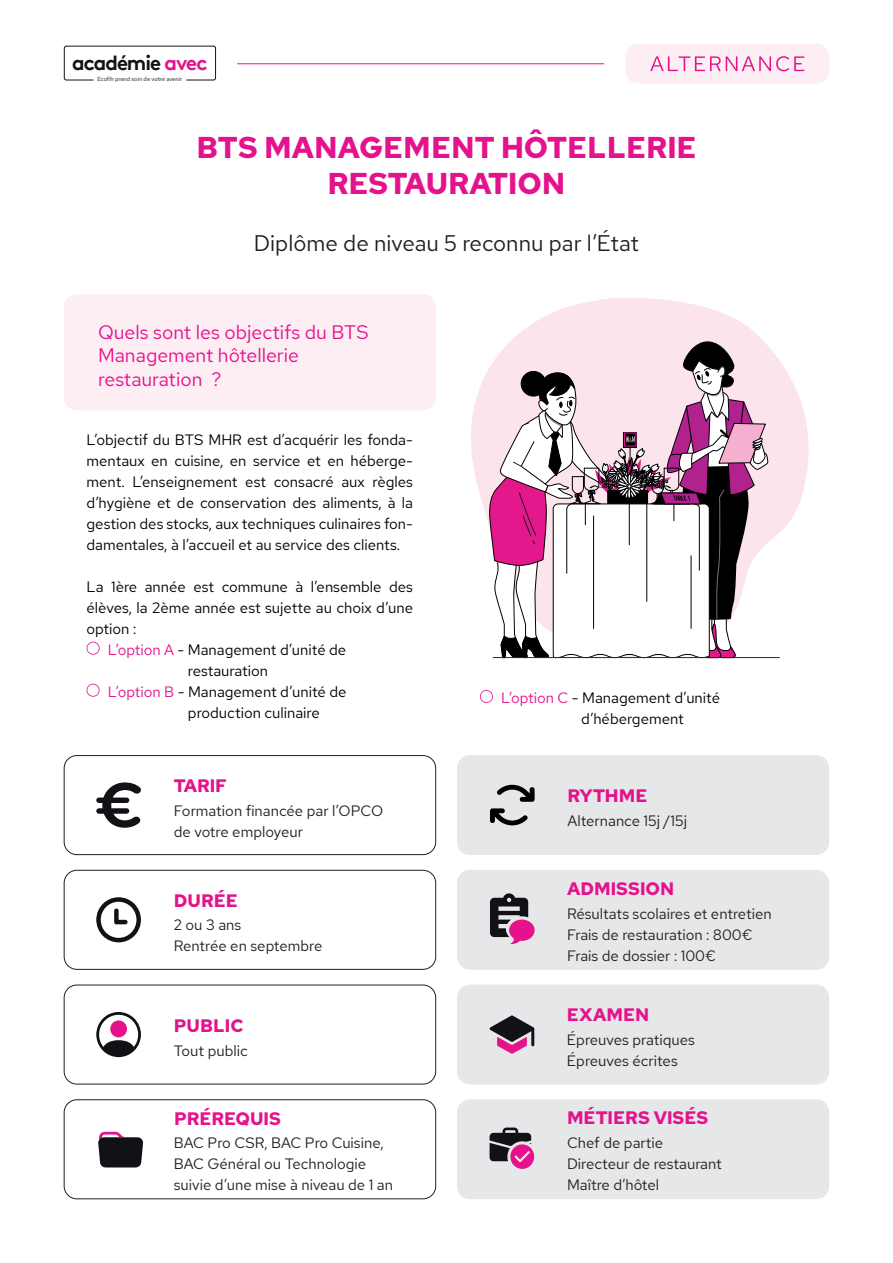
<style>
.page{position:relative;width:893px;height:1263px;background:#fff}
.page>*{position:absolute;margin:0;border:0;box-sizing:border-box;transform-origin:0 0}
.t1{font:700 30px/36px "Red Hat Text";color:#e5128d;text-align:center}
.t2{font:22.5px "Red Hat Text";color:#231f20}
.t3{font:700 20.55px "Brown TT";letter-spacing:-.05em;color:#111316}
.t4{font:19.5px/23.4px "Red Hat Text";color:#e5128d}
.t5{font:700 18px "Red Hat Text";color:#e5128d}
.t6{font:15px/21px "Red Hat Text";color:#000001;text-align:justify}
.t7{font:15px/21px "Red Hat Text";color:#231f20}
.t8{font:5.85px "Red Hat Text";color:#111316}
.s1{color:#e5128d}
</style>
<div class="page">
<div style="left:64px;top:46px;width:152px;height:34px;border:1px solid #111316;border-radius:2px"></div>
<div style="left:457px;top:755px;width:372px;height:100px;background:#e6e7e9;border-radius:13px"></div>
<div style="left:457px;top:985px;width:372px;height:99px;background:#e6e7e9;border-radius:13px"></div>
<div style="left:457px;top:870px;width:372px;height:100px;background:#e6e7e9;border-radius:13px"></div>
<div style="left:457px;top:1099px;width:372px;height:100px;background:#e6e7e9;border-radius:13px"></div>
<div style="left:64px;top:1099px;width:372px;height:100px;border:1px solid #231f20;border-radius:13px"></div>
<div style="left:64px;top:985px;width:372px;height:99px;border:1px solid #231f20;border-radius:13px"></div>
<div style="left:64px;top:870px;width:372px;height:100px;border:1px solid #231f20;border-radius:13px"></div>
<div style="left:64px;top:755px;width:372px;height:100px;border:1px solid #231f20;border-radius:13px"></div>
<svg style="left:490px;top:1015px;width:44px;height:39px"></svg>
<svg style="left:490px;top:1127px;width:44px;height:42px"></svg>
<svg style="left:96px;top:1012px;width:45px;height:45px"></svg>
<svg style="left:98px;top:1131px;width:45px;height:36px;background:#463b44"></svg>
<svg style="left:96px;top:897px;width:45px;height:45px"></svg>
<svg style="left:490px;top:785px;width:45px;height:40px"></svg>
<hr style="left:237px;top:63px;width:367px;height:1px;background:#e5128d">
<div style="left:625px;top:44px;width:204px;height:40px;background:#fdeef4;border-radius:13px"></div>
<svg style="left:650px;top:56px;width:154px;height:15px"></svg>
<div style="left:64px;top:294px;width:372px;height:116px;background:#fdeef4;border-radius:13px"></div>
<svg style="left:87px;top:642px;width:13px;height:13px"></svg>
<svg style="left:87px;top:684px;width:13px;height:13px"></svg>
<svg style="left:480px;top:690px;width:13px;height:13px"></svg>
<svg style="left:471px;top:298px;width:337px;height:243px;fill:#fce4ec"></svg>
<svg style="left:489px;top:341px;width:280px;height:318px"></svg>
<hr style="left:493px;top:657px;width:286px;height:1px;background:#182e36">
<svg style="left:490px;top:893px;width:45px;height:51px"></svg>
<svg style="left:96px;top:782px;width:45px;height:46px"></svg>
<h3 class="t3" style="left:72px;top:50px;width:137px">académie <span class="s1">avec</span></h3>
<p class="t8" style="left:97px;top:76px;width:86px">Ecofih prend soin de votre avenir</p>
<h1 class="t1" style="left:196px;top:129px;width:502px">BTS MANAGEMENT HÔTELLERIE<br>RESTAURATION</h1>
<h2 class="t2" style="left:254px;top:228px;width:387px">Diplôme de niveau 5 reconnu par l’État</h2>
<h3 class="t4" style="left:98px;top:320px;width:272px">Quels sont les objectifs du BTS<br>Management hôtellerie restauration ?</h3>
<p class="t6" style="left:87px;top:429px;width:328px">L’objectif du BTS MHR est d’acquérir les fonda&shy;mentaux en cuisine, en service et en héberge&shy;ment. L’enseignement est consacré aux règles d’hygiène et de conservation des aliments, à la gestion des stocks, aux techniques culinaires fon&shy;damentales, à l’accueil et au service des clients.</p>
<p class="t6" style="left:87px;top:576px;width:328px">La 1ère année est commune à l’ensemble des</p>
<p class="t6" style="left:87px;top:597px;width:328px">élèves, la 2ème année est sujette au choix d’une</p>
<p class="t6" style="left:87px;top:618px;width:51px">option :</p>
<p class="t6" style="left:108px;top:639px;width:240px"><span class="s1">L’option A</span> - Management d’unité de</p>
<p class="t6" style="left:188px;top:660px;width:82px">restauration</p>
<p class="t6" style="left:108px;top:681px;width:240px"><span class="s1">L’option B</span> - Management d’unité de</p>
<p class="t6" style="left:188px;top:702px;width:133px">production culinaire</p>
<p class="t5" style="left:174px;top:773px;width:55px">TARIF</p>
<p class="t7" style="left:174px;top:800px;width:211px">Formation financée par l’OPCO de votre employeur</p>
<p class="t5" style="left:174px;top:888px;width:65px">DURÉE</p>
<p class="t7" style="left:174px;top:914px;width:150px">2 ou 3 ans<br>Rentrée en septembre</p>
<p class="t5" style="left:174px;top:1013px;width:71px">PUBLIC</p>
<p class="t7" style="left:174px;top:1040px;width:75px">Tout public</p>
<p class="t5" style="left:174px;top:1106px;width:108px">PRÉREQUIS</p>
<p class="t7" style="left:174px;top:1132px;width:221px">BAC Pro CSR, BAC Pro Cuisine,<br>BAC Général ou Technologie suivie d’une mise à niveau de 1 an</p>
<p class="t6" style="left:581px;top:687px;width:140px;text-indent:-80px"><span class="s1">L’option C</span> - Management d’unité d’hébergement</p>
<p class="t5" style="left:567px;top:784px;width:81px">RYTHME</p>
<p class="t7" style="left:567px;top:810px;width:121px">Alternance 15j /15j</p>
<p class="t5" style="left:567px;top:877px;width:109px">ADMISSION</p>
<p class="t7" style="left:567px;top:903px;width:206px">Résultats scolaires et entretien<br>Frais de restauration : 800€<br>Frais de dossier : 100€</p>
<p class="t5" style="left:567px;top:1003px;width:84px">EXAMEN</p>
<p class="t7" style="left:567px;top:1029px;width:130px">Épreuves pratiques<br>Épreuves écrites</p>
<p class="t5" style="left:567px;top:1106px;width:143px">MÉTIERS VISÉS</p>
<p class="t7" style="left:567px;top:1132px;width:156px">Chef de partie<br>Directeur de restaurant<br>Maître d’hôtel</p>
</div>
